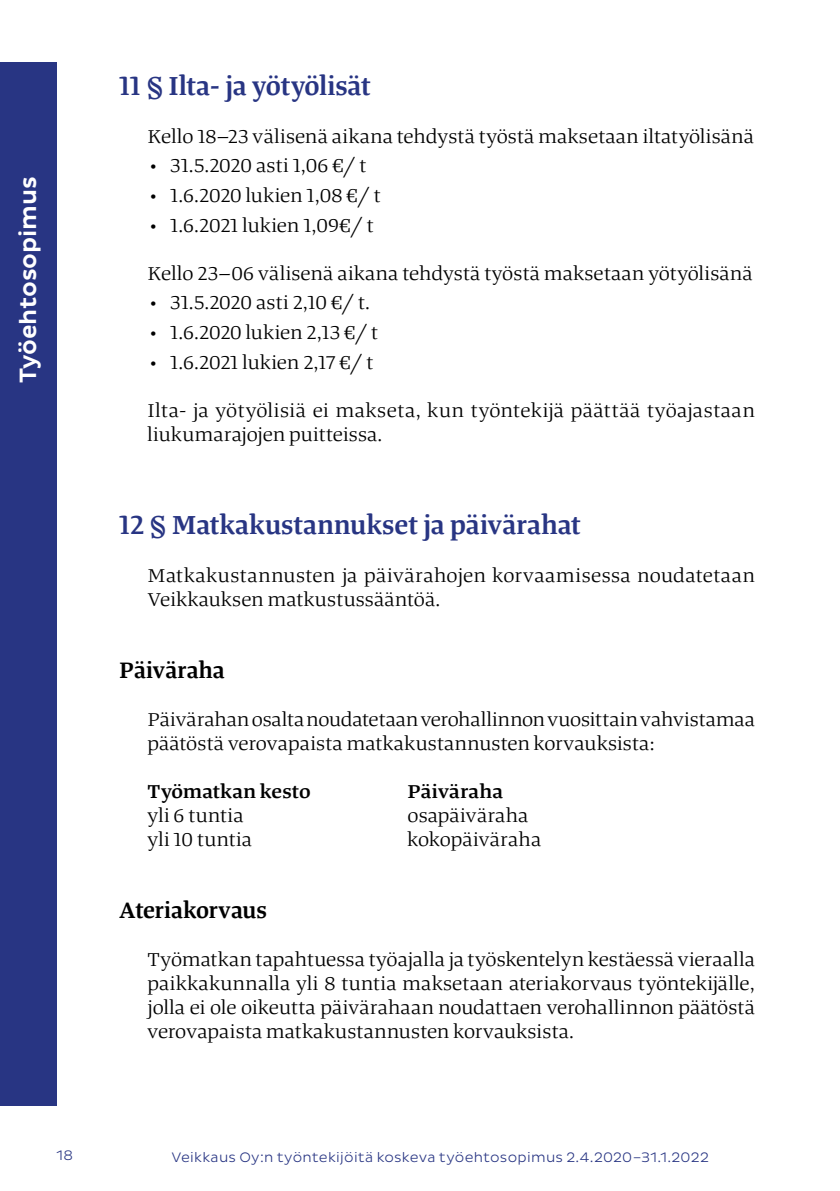
<style>
.page{position:relative;width:840px;height:1191px;background:#fff}
.page>*{position:absolute;margin:0;border:0;box-sizing:border-box;transform-origin:0 0}
.t1{font:500 28px "Tanger Serif";color:#283583}
.t2{font:500 24px "Tanger Serif";color:#000}
.t3{font:500 24px "Pluto Sans";letter-spacing:-.005em;color:#fff}
.t4{font:20px/29.6px "Tanger Serif Wide";letter-spacing:.01em;color:#000}
.t5{font:600 20px "Tanger Serif Wide";letter-spacing:.01em;color:#000}
.t6{font:300 14px "Pluto Sans";letter-spacing:.02em;color:#283583}
.s1{font-family:"Tanger Serif";font-weight:500}
</style>
<div class="page">
<div style="left:0;top:63px;width:56px;height:1042px;background:#283583"></div>
<p class="t3" style="left:14px;top:382px;width:208px;rotate:-90deg">Työehtosopimus</p>
<h1 class="t1" style="left:119px;top:64px;width:253px">11 § Ilta- ja yötyölisät</h1>
<p class="t4" style="left:147px;top:120px;width:607px">Kello 18–23 välisenä aikana tehdystä työstä maksetaan iltatyölisänä <span class="s1">·</span> 31.5.2020 asti 1,06 €/ t<br><span class="s1">·</span> 1.6.2020 lukien 1,08 €/ t<br><span class="s1">·</span> 1.6.2021 lukien 1,09€/ t</p>
<p class="t4" style="left:147px;top:257px;width:606px">Kello 23–06 välisenä aikana tehdystä työstä maksetaan yötyölisänä <span class="s1">·</span> 31.5.2020 asti 2,10 €/ t.<br><span class="s1">·</span> 1.6.2020 lukien 2,13 €/ t<br><span class="s1">·</span> 1.6.2021 lukien 2,17 €/ t</p>
<p class="t4" style="left:147px;top:397px;width:608px;line-height:24px">Ilta- ja yötyölisiä ei makseta, kun työntekijä päättää työajastaan liukumarajojen puitteissa.</p>
<h1 class="t1" style="left:119px;top:503px;width:463px">12 § Matkakustannukset ja päivärahat</h1>
<p class="t4" style="left:147px;top:562px;width:608px;line-height:24px">Matkakustannusten ja päivärahojen korvaamisessa noudatetaan<br>Veikkauksen matkustussääntöä.</p>
<p class="t2" style="left:119px;top:652px;width:107px">Päiväraha</p>
<p class="t4" style="left:147px;top:706px;width:608px;line-height:24px">Päivärahan osalta noudatetaan verohallinnon vuosittain vahvistamaa päätöstä verovapaista matkakustannusten korvauksista:</p>
<p class="t5" style="left:147px;top:776px;width:164px">Työmatkan kesto</p>
<p class="t5" style="left:407px;top:776px;width:97px">Päiväraha</p>
<p class="t4" style="left:147px;top:799px;width:97px">yli 6 tuntia</p>
<p class="t4" style="left:407px;top:799px;width:122px">osapäiväraha</p>
<p class="t4" style="left:147px;top:823px;width:106px">yli 10 tuntia</p>
<p class="t4" style="left:407px;top:823px;width:135px">kokopäiväraha</p>
<p class="t2" style="left:119px;top:892px;width:149px">Ateriakorvaus</p>
<p class="t4" style="left:147px;top:946px;width:608px;line-height:24px;text-align:justify">Työmatkan tapahtuessa työajalla ja työskentelyn kestäessä vieraalla paikkakunnalla yli 8 tuntia maksetaan ateriakorvaus työntekijälle, jolla ei ole oikeutta päivärahaan noudattaen verohallinnon päätöstä verovapaista matkakustannusten korvauksista.</p>
<p class="t6" style="left:56px;top:1147px;width:18px">18</p>
<p class="t6" style="left:171px;top:1149px;width:538px">Veikkaus Oy:n työntekijöitä koskeva työehtosopimus 2.4.2020–31.1.2022</p>
</div>
